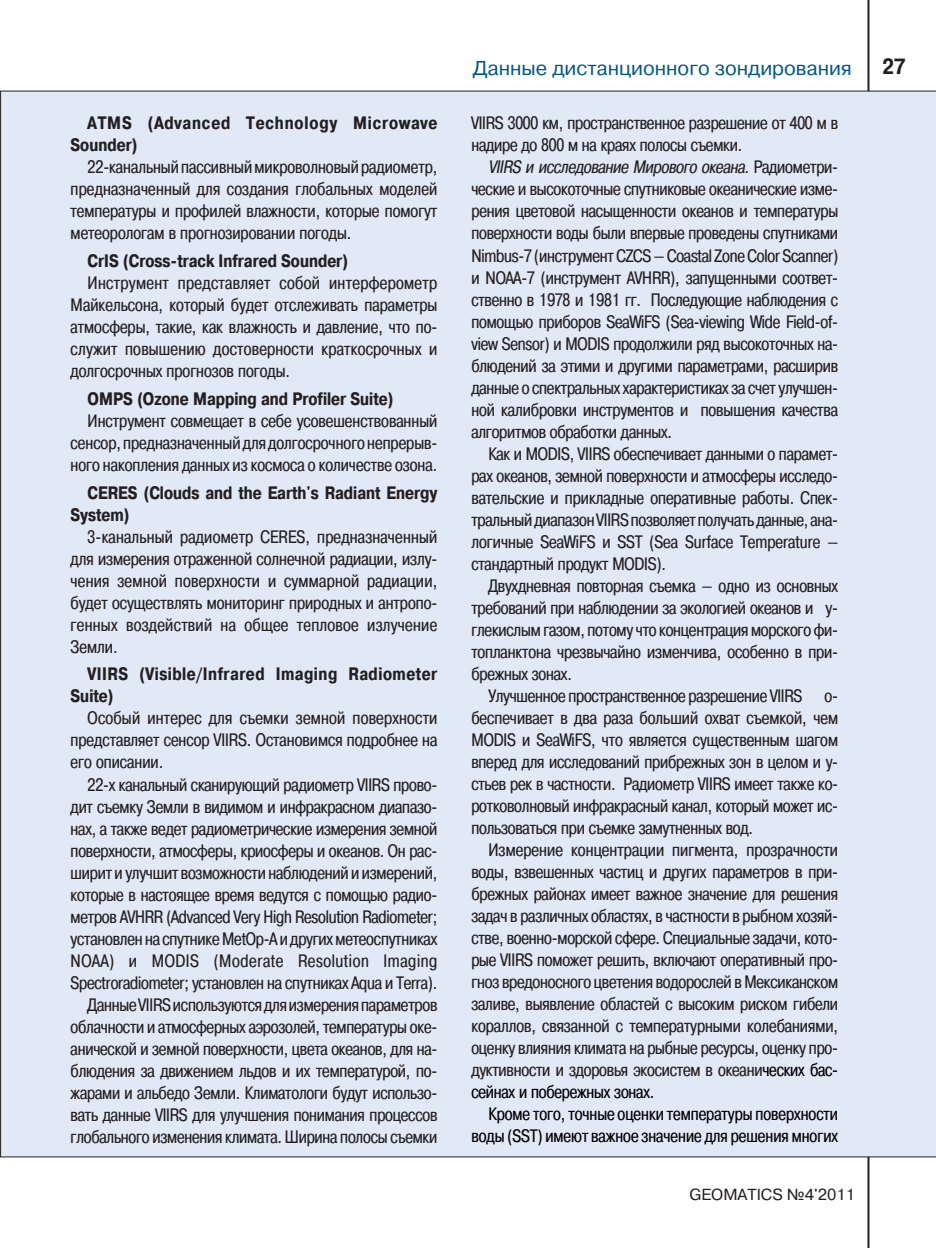
<style>
.page{position:relative;width:936px;height:1248px;background:#fff}
.page>*{position:absolute;margin:0;border:0;box-sizing:border-box;transform-origin:0 0}
.t1{font:700 22px "Pragmatica Cond C";color:#231f20}
.t2{font:20px "Pragmatica C";color:#005789}
.tekst{font:18px/22px "Pragmatica Cond C";letter-spacing:-.01em;color:#231f20;text-align:justify}
.tekst-2{font:700 18px/22px "Pragmatica Cond C";color:#231f20}
.tekst-3{font:18px/22px "Pragmatica Cond C";color:#000;text-align:right}
.tekst-4{font:700 18px/22px "Pragmatica Cond C";letter-spacing:.025em;color:#231f20}
.tekst-5{font:700 18px/22px "Pragmatica Cond C";letter-spacing:.045em;color:#231f20}
.t3{font:16px "Pragmatica C";color:#231f20}
.s1{font-style:italic}
.s2{color:#000}
</style>
<div class="page">
<hr style="left:867px;top:0;width:2px;height:1247px;background:#231f20">
<div style="left:0;top:91px;width:935px;height:1066px;background:#e1e9f6"></div>
<p class="tekst-5" style="left:71px;top:112px;width:368px;text-indent:17px">ATMS (Advanced Technology Microwave<br>Sounder)</p>
<p class="tekst" style="left:71px;top:156px;width:368px;text-indent:17px">22-канальный пассивныймикроволновый радиометр, предназначенный для создания глобальных моделей температуры и профилей влажности, которые помогут метеорологам в прогнозировании погоды.</p>
<p class="tekst-2" style="left:88px;top:250px;width:262px">CrIS (Cross-track Infrared Sounder)</p>
<p class="tekst" style="left:71px;top:272px;width:368px;text-indent:17px">Инструмент представляет собой интерферометр Майкельсона, который будет отслеживать параметры атмосферы, такие, как влажность и давление, что по&shy;служит повышению достоверности краткосрочных и долгосрочных прогнозов погоды.</p>
<p class="tekst-2" style="left:88px;top:388px;width:307px">OMPS (Ozone Mapping and Profiler Suite)</p>
<p class="tekst" style="left:71px;top:410px;width:368px;text-indent:17px">Инструмент совмещает в себе усовешенствованный сенсор, предназначенный для долгосрочного непрерыв&shy;ного накопления данных из космоса о количестве озона.</p>
<p class="tekst-2" style="left:71px;top:481px;width:368px;text-indent:17px">CERES (Clouds and the Earth's Radiant Energy<br>System)</p>
<p class="tekst" style="left:71px;top:525px;width:368px;text-indent:17px">3-канальный радиометр CERES, предназначенный для измерения отраженной солнечной радиации, излу&shy;чения земной поверхности и суммарной радиации, будет осуществлять мониторинг природных и антропо&shy;генных воздействий на общее тепловое излучение Земли.</p>
<p class="tekst-4" style="left:71px;top:663px;width:368px;text-indent:17px">VIIRS (Visible/Infrared Imaging Radiometer<br>Suite)</p>
<p class="tekst" style="left:71px;top:707px;width:368px;text-indent:17px">Особый интерес для съемки земной поверхности представляет сенсор VIIRS. Остановимся подробнее на его описании.</p>
<p class="tekst" style="left:71px;top:773px;width:368px;text-indent:17px">22-х канальный сканирующий радиометр VIIRS прово&shy;дит съемку Земли в видимом и инфракрасном диапазо&shy;нах, а также ведет радиометрические измерения земной поверхности, атмосферы, криосферы и океанов. Он рас&shy;ширит и улучшит возможности наблюдений и измерений, которые в настоящее время ведутся с помощью радио&shy;метров AVHRR (Advanced Very High Resolution Radiometer; установлен на спутникеMetOp-A и другихметеоспутниках NOAA) и MODIS (Moderate Resolution Imaging Spectroradiometer; установлен на спутниках Aqua и Terra).</p>
<p class="tekst" style="left:71px;top:993px;width:368px;text-indent:17px">Данные VIIRSиспользуютсядляизмеренияпараметров облачности и атмосферных аэрозолей, температуры оке&shy;анической и земной поверхности, цвета океанов, для на&shy;блюдения за движением льдов и их температурой, по&shy;жарами и альбедо Земли. Климатологи будут использо&shy;вать данные VIIRS для улучшения понимания процессов глобального изменения климата. Ширина полосы съемки</p>
<p class="t2" style="left:473px;top:57px;width:380px">Данные дистанционного зондирования</p>
<p class="t1" style="left:882px;top:54px;width:24px">27</p>
<p class="tekst" style="left:471px;top:112px;width:368px">VIIRS 3000 км, пространственное разрешение от 400 м в надире до 800 м на краях полосы съемки.</p>
<p class="tekst" style="left:471px;top:156px;width:368px;text-indent:17px"><span class="s1">VIIRS и исследование Мирового океана.</span> Р ад и о м е т р и - ческие и высокоточные спутниковые океанические изме&shy;рения цветовой насыщенности океанов и температуры поверхности воды были впервые проведены спутниками Nimbus-7 (инструмент CZCS—Coastal Zone Color Scanner) и NOAA-7 (инструмент AVHRR), запущенными соответ&shy;ственно в 1978 и 1981 гг. Последующие наблюдения с помощью приборов SeaWiFS (Sea-viewing Wide Field-of&shy;view Sensor) и MODIS продолжили ряд высокоточных на&shy;блюдений за этими и другими параметрами, расширив данные о спектральных характеристиках за счет улучшен&shy;ной калибровки инструментов и повышения качества алгоритмов обработки данных.</p>
<p class="tekst" style="left:471px;top:442px;width:368px;text-indent:17px">Как и MODIS, VIIRS обеспечивает данными о парамет&shy;рах океанов, земной поверхности и атмосферы исследо&shy;вательские и прикладные оперативные работы. Спек&shy;тральныйдиапазонVIIRSпозволяетполучатьданные, ана&shy;логичные SeaWiFS и SST (Sea Surface Temperature — стандартный продукт MODIS).</p>
<p class="tekst" style="left:471px;top:574px;width:368px;text-indent:17px">Двухдневная повторная съемка — одно из основных требований при наблюдении за экологией океанов и у&shy;глекислым газом, потомучто концентрация морскогофи&shy;топланктона чрезвычайно изменчива, особенно в при&shy;брежных зонах.</p>
<p class="tekst" style="left:471px;top:684px;width:368px;text-indent:17px">Улучшенное пространственное разрешение VIIRS о&shy;беспечивает в два раза больший охват съемкой, чем MODIS и SeaWiFS, что является существенным шагом вперед для исследований прибрежных зон в целом и у&shy;стьев рек в частности. Радиометр VIIRS имеет также ко&shy;ротковолновый инфракрасный канал, который может ис&shy;пользоваться при съемке замутненных вод.</p>
<p class="tekst" style="left:471px;top:838px;width:368px;text-indent:17px">Измерение концентрации пигмента, прозрачности воды, взвешенных частиц и других параметров в при&shy;брежных районах имеет важное значение для решения задач в различных областях, в частности в рыбном хозяй&shy;стве, военно-морской сфере. Специальные задачи, кото&shy;рые VIIRS поможет решить, включают оперативный про&shy;гноз вредоносного цветения водорослей в Мексиканском заливе, выявление областей с высоким риском гибели кораллов, связанной с температурными колебаниями, оценку влияния климата на рыбные ресурсы, оценку про&shy;дуктивности и здоровья экосистем в океани<span class="s2">ческих бас&shy;сейнах и побережных зонах.</span></p>
<p class="tekst-3" style="left:471px;top:1102px;width:368px">Кроме того, точные оценки температуры поверхности воды (SST) имеют важное значение для решения многих</p>
<p class="t3" style="left:689px;top:1185px;width:167px">GEOMATICS №4'2011</p>
</div>
